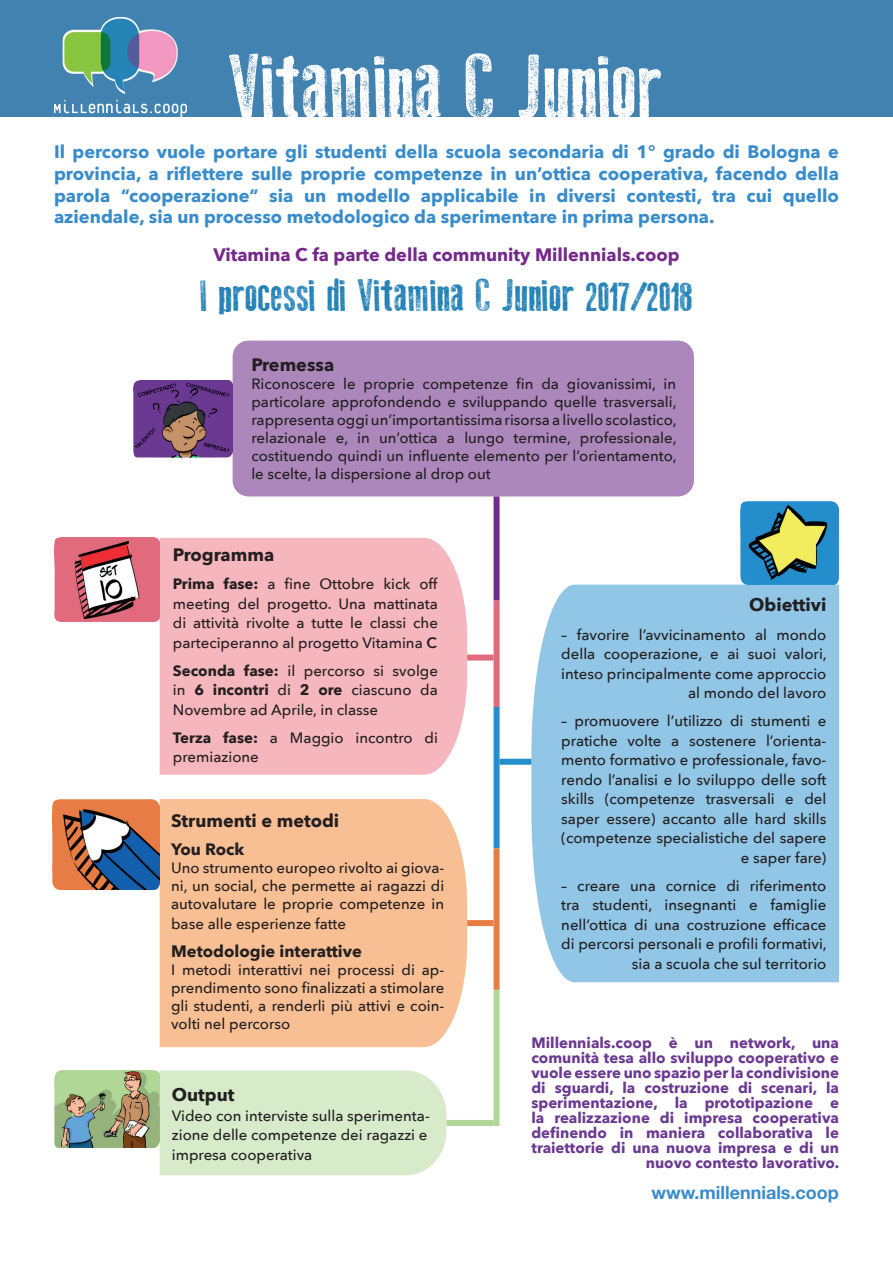
<style>
.page{position:relative;width:893px;height:1263px;background:#fff}
.page>*{position:absolute;margin:0;border:0;box-sizing:border-box;transform-origin:0 0}
.t1{font:90px "Old Press";color:#fff}
.t2{font:45px "Old Press";color:#2382b7}
.t3{font:700 18px/21.6px "Avenir Next";color:#388ccb;text-align:justify}
.t4{font:700 18px "Avenir Next";color:#231f20}
.t5{font:700 18px "Avenir Next";color:#752a8b}
.t6{font:700 18px "Helvetica Neue";color:#388ccb}
.t7{font:700 16.5px "Avenir Next";color:#231f20}
.t8{font:500 15px/19.5px "Avenir Next";color:#231f20;text-align:justify}
.t9{font:700 15px/15px "Avenir Next";color:#6b3991;text-align:right}
.s1{font-size:42px}
.s2{font-weight:700}
.s3{font-weight:600}
</style>
<div class="page">
<div style="left:160px;top:538px;width:307px;height:237px;background:#f6b6bd"></div>
<div style="left:0;top:0;width:893px;height:117px;background:#4182b0"></div>
<img style="left:54px;top:18px;width:132px;height:99px">
<div style="left:233px;top:341px;width:461px;height:155px;background:#ac87bb"></div>
<img style="left:134px;top:380px;width:99px;height:77px">
<div style="left:160px;top:799px;width:307px;height:248px;background:#f9bf94"></div>
<img style="left:54px;top:538px;width:106px;height:84px">
<img style="left:740px;top:502px;width:99px;height:83px">
<div style="left:531px;top:585px;width:308px;height:397px;background:#91c6e6"></div>
<img style="left:52px;top:799px;width:108px;height:90px">
<img style="left:54px;top:1070px;width:106px;height:78px">
<div style="left:160px;top:1070px;width:286px;height:105px;background:#d7ebcb"></div>
<div style="left:494px;top:496px;width:6px;height:104px;background:#752a8b"></div>
<div style="left:494px;top:600px;width:6px;height:107px;background:#e16a7c"></div>
<div style="left:467px;top:654px;width:27px;height:6px;background:#e16a7c"></div>
<div style="left:494px;top:707px;width:6px;height:141px;background:#238ece"></div>
<div style="left:500px;top:759px;width:31px;height:6px;background:#238ece"></div>
<div style="left:494px;top:848px;width:6px;height:142px;background:#e67e43"></div>
<div style="left:467px;top:920px;width:27px;height:6px;background:#e67e43"></div>
<div style="left:494px;top:990px;width:6px;height:136px;background:#b0d797"></div>
<div style="left:446px;top:1120px;width:48px;height:6px;background:#b0d797"></div>
<h1 class="t1" style="left:229px;top:36px;width:435px">Vitamina C Junior</h1>
<p class="t3" style="left:54px;top:141px;width:786px">Il percorso vuole portare gli studenti della scuola secondaria di 1° grado di Bologna e provincia, a riflettere sulle proprie competenze in un’ottica cooperativa, facendo della parola “cooperazione” sia un modello applicabile in diversi contesti, tra cui quello aziendale, sia un processo metodologico da sperimentare in prima persona.</p>
<p class="t5" style="left:213px;top:239px;width:468px">Vitamina C fa parte della community Millennials.coop</p>
<h2 class="t2" style="left:200px;top:270px;width:494px">I processi di Vitamina C Junior <span class="s1">2017/2018</span></h2>
<p class="t4" style="left:251px;top:349px;width:84px">Premessa</p>
<p class="t8" style="left:251px;top:374px;width:427px;line-height:18px">Riconoscere le proprie competenze fin da giovanissimi, in particolare approfondendo e sviluppando quelle trasversali, rappresenta oggi un’importantissima risorsa a livello scolastico, relazionale e, in un’ottica a lungo termine, professionale, costituendo quindi un influente elemento per l’orientamento, le scelte, la dispersione al drop out</p>
<p class="t4" style="left:173px;top:539px;width:103px">Programma</p>
<p class="t8" style="left:173px;top:574px;width:267px"><span class="s2">Prima fase:</span> a fine Ottobre kick off meeting del progetto. Una mattinata di attività rivolte a tutte le classi che parteciperanno al progetto Vitamina <span class="s3">C</span></p>
<p class="t8" style="left:173px;top:660px;width:267px"><span class="s2">Seconda fase:</span> il percorso si svolge in <span class="s2">6 incontri</span> di <span class="s2">2 ore</span> ciascuno da Novembre ad Aprile, in classe</p>
<p class="t8" style="left:173px;top:727px;width:267px"><span class="s2">Terza fase:</span> a Maggio incontro di premiazione</p>
<p class="t4" style="left:171px;top:805px;width:170px">Strumenti e metodi</p>
<p class="t7" style="left:171px;top:835px;width:75px">You Rock</p>
<p class="t8" style="left:171px;top:858px;width:275px;line-height:18px">Uno strumento europeo rivolto ai giova&shy;ni, un social, che permette ai ragazzi di autovalutare le proprie competenze in</p>
<p class="t8" style="left:171px;top:913px;width:177px">base alle esperienze fatte</p>
<p class="t7" style="left:171px;top:937px;width:192px">Metodologie interattive</p>
<p class="t8" style="left:171px;top:960px;width:275px;line-height:18px">I metodi interattivi nei processi di ap&shy;prendimento sono finalizzati a stimolare gli studenti, a renderli più attivi e coin&shy;volti nel percorso</p>
<p class="t4" style="left:172px;top:1079px;width:64px">Output</p>
<p class="t8" style="left:172px;top:1105px;width:259px;text-align:left">Video con interviste sulla sperimenta&shy;zione delle competenze dei ragazzi e impresa cooperativa</p>
<p class="t4" style="left:749px;top:590px;width:79px">Obiettivi</p>
<p class="t8" style="left:561px;top:624px;width:267px;text-align:right">– favorire l’avvicinamento al mondo della cooperazione, e ai suoi valori, inteso principalmente come approccio al mondo del lavoro</p>
<p class="t8" style="left:561px;top:710px;width:267px;text-align:right">– promuovere l’utilizzo di stumenti e pratiche volte a sostenere l’orienta&shy;mento formativo e professionale, favo&shy;rendo l’analisi e lo sviluppo delle soft skills (competenze trasversali e del saper essere) accanto alle hard skills (competenze specialistiche del sapere e saper fare)</p>
<p class="t8" style="left:561px;top:875px;width:267px;text-align:right">– creare una cornice di riferimento tra studenti, insegnanti e famiglie nell’ottica di una costruzione efficace di percorsi personali e profili formativi, sia a scuola che sul territorio</p>
<p class="t9" style="left:531px;top:1035px;width:309px">Millennials.coop è un network, una comunità tesa allo sviluppo cooperativo e vuole essere uno spazio per la condivisione di sguardi, la costruzione di scenari, la sperimentazione, la prototipazione e la realizzazione di impresa cooperativa definendo in maniera collaborativa le traiettorie di una nuova impresa e di un nuovo contesto lavorativo.</p>
<p class="t6" style="left:651px;top:1179px;width:189px">www.millennials.coop</p>
</div>
